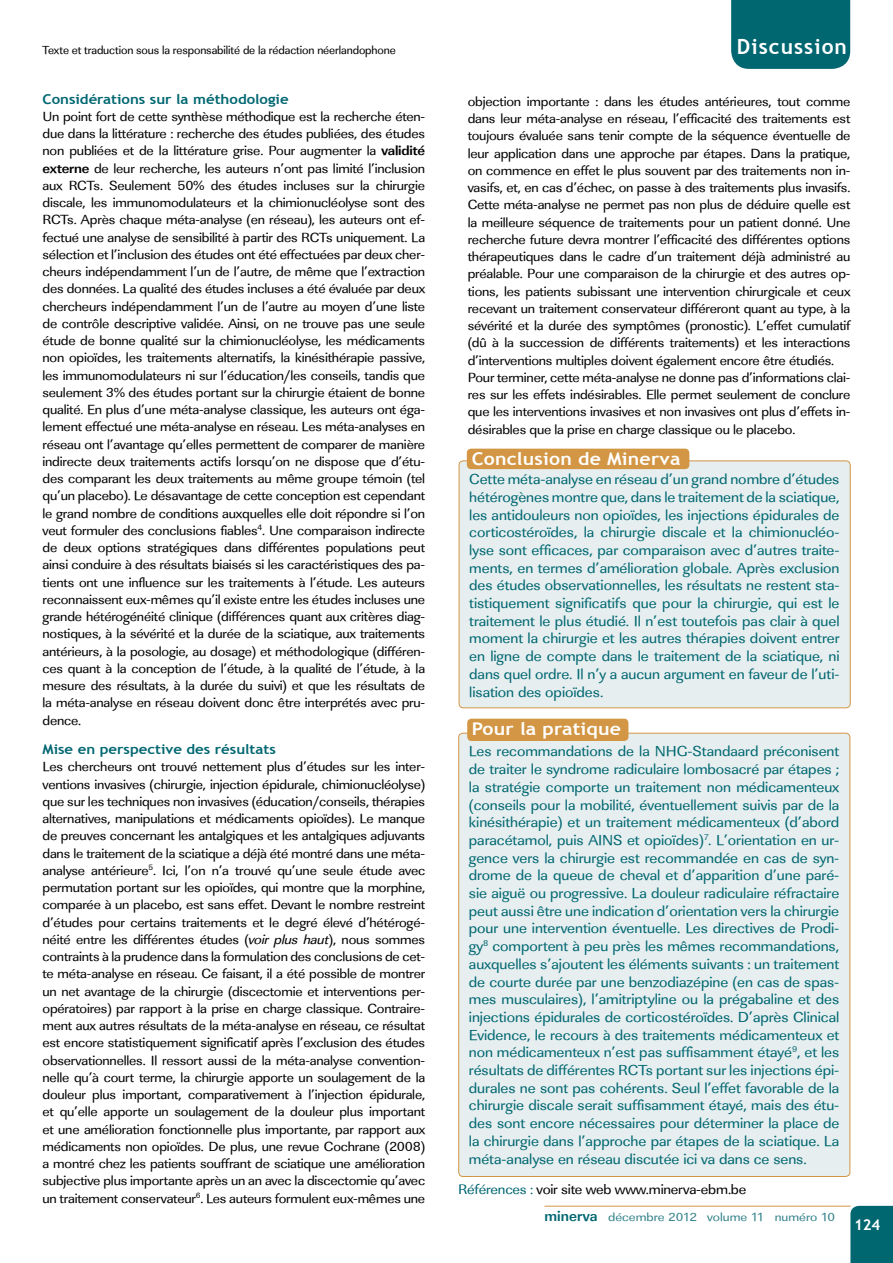
<style>
.page{position:relative;width:893px;height:1263px;background:#fff}
.page>*{position:absolute;margin:0;border:0;box-sizing:border-box;transform-origin:0 0}
.t1{font:700 21px "Trebuchet MS";letter-spacing:.05em;color:#fff}
.t2{font:700 17.55px "Trebuchet MS";letter-spacing:.01em;color:#fff;scale:1.11 1}
.t3{font:15px/17.7px "Linear Std";letter-spacing:-.005em;color:#006771;text-align:justify;scale:1.05 1}
.t4{font:700 15px "Trebuchet MS";color:#fff}
.t5{font:14.25px "Linear Std";letter-spacing:-.015em;color:#000;scale:1.05 1}
.t6{font:13.65px/17.2px "Linear Std";letter-spacing:-.015em;color:#000;text-align:justify;scale:1.05 1}
.t7{font:700 13.5px "Trebuchet MS";color:#006771;scale:1.11 1}
.t8{font:12.15px "Linear Std";color:#32828a;scale:1.11 1}
.t9{font:12px "Linear Std";letter-spacing:-.01em;color:#000}
.s1{font-weight:700}
.s2{font-style:italic}
.s3{color:#006771}
.s4{font-weight:700;font-size:15px;color:#006771}
</style>
<div class="page">
<div style="left:850px;top:1206px;width:43px;height:57px;background:#006771"></div>
<div style="left:731px;top:0;width:119px;height:69px;background:#006771"></div>
<div style="left:459px;top:733px;width:391px;height:443px;background:#e6eeef;border-radius:4px"></div>
<div style="left:459px;top:461px;width:391px;height:247px;background:#e6eeef;border-radius:4px"></div>
<div style="left:459px;top:461px;width:391px;height:247px;border:1px solid #d29644;border-radius:4px"></div>
<hr style="left:544px;top:1206px;width:307px;height:1px;background:#d29644">
<div style="left:467px;top:449px;width:222px;height:20px;background:#d29644;border-radius:4px"></div>
<div style="left:467px;top:719px;width:161px;height:22px;background:#d29644;border-radius:4px"></div>
<p class="t9" style="left:43px;top:43px;width:355px">Texte et traduction sous la responsabilité de la rédaction néerlandophone</p>
<p class="t7" style="left:43px;top:90px;width:223px">Considérations sur la méthodologie</p>
<p class="t6" style="left:43px;top:108px;width:366px">Un point fort de cette synthèse méthodique est la recherche éten&shy;due dans la littérature : recherche des études publiées, des études non publiées et de la littérature grise. Pour augmenter la <span class="s1">validité externe</span> de leur recherche, les auteurs n’ont pas limité l’inclusion aux RCTs. Seulement 50% des études incluses sur la chirurgie discale, les immunomodulateurs et la chimionucléolyse sont des RCTs. Après chaque méta-analyse (en réseau), les auteurs ont ef&shy;fectué une analyse de sensibilité à partir des RCTs uniquement. La sélection et l’inclusion des études ont été effectuées par deux cher&shy;cheurs indépendamment l’un de l’autre, de même que l’extraction des données. La qualité des études incluses a été évaluée par deux chercheurs indépendamment l’un de l’autre au moyen d’une liste de contrôle descriptive validée. Ainsi, on ne trouve pas une seule étude de bonne qualité sur la chimionucléolyse, les médicaments non opioïdes, les traitements alternatifs, la kinésithérapie passive, les immunomodulateurs ni sur l’éducation/les conseils, tandis que seulement 3% des études portant sur la chirurgie étaient de bonne qualité. En plus d’une méta-analyse classique, les auteurs ont éga&shy;lement effectué une méta-analyse en réseau. Les méta-analyses en réseau ont l’avantage qu’elles permettent de comparer de manière indirecte deux traitements actifs lorsqu’on ne dispose que d’étu&shy;des comparant les deux traitements au même groupe témoin (tel qu’un placebo). Le désavantage de cette conception est cependant le grand nombre de conditions auxquelles elle doit répondre si l’on veut formuler des conclusions fiables<sup>4</sup>. Une comparaison indirecte de deux options stratégiques dans différentes populations peut ainsi conduire à des résultats biaisés si les caractéristiques des pa&shy;tients ont une influence sur les traitements à l’étude. Les auteurs reconnaissent eux-mêmes qu’il existe entre les études incluses une grande hétérogénéité clinique (différences quant aux critères diag&shy;nostiques, à la sévérité et la durée de la sciatique, aux traitements antérieurs, à la posologie, au dosage) et méthodologique (différen&shy;ces quant à la conception de l’étude, à la qualité de l’étude, à la mesure des résultats, à la durée du suivi) et que les résultats de la méta-analyse en réseau doivent donc être interprétés avec pru&shy;dence.</p>
<p class="t7" style="left:43px;top:741px;width:212px">Mise en perspective des résultats</p>
<p class="t6" style="left:43px;top:758px;width:366px">Les chercheurs ont trouvé nettement plus d’études sur les inter&shy;ventions invasives (chirurgie, injection épidurale, chimionucléolyse) que sur les techniques non invasives (éducation/conseils, thérapies alternatives, manipulations et médicaments opioïdes). Le manque de preuves concernant les antalgiques et les antalgiques adjuvants dans le traitement de la sciatique a déjà été montré dans une méta&shy;analyse antérieure<sup>5</sup>. Ici, l’on n’a trouvé qu’une seule étude avec permutation portant sur les opioïdes, qui montre que la morphine, comparée à un placebo, est sans effet. Devant le nombre restreint d’études pour certains traitements et le degré élevé d’hétérogé&shy;néité entre les différentes études (<span class="s2">voir plus haut</span>), nous sommes contraints à la prudence dans la formulation des conclusions de cet&shy;te méta-analyse en réseau. Ce faisant, il a été possible de montrer un net avantage de la chirurgie (discectomie et interventions per&shy;opératoires) par rapport à la prise en charge classique. Contraire&shy;ment aux autres résultats de la méta-analyse en réseau, ce résultat est encore statistiquement significatif après l’exclusion des études observationnelles. Il ressort aussi de la méta-analyse convention&shy;nelle qu’à court terme, la chirurgie apporte un soulagement de la douleur plus important, comparativement à l’injection épidurale, et qu’elle apporte un soulagement de la douleur plus important et une amélioration fonctionnelle plus importante, par rapport aux médicaments non opioïdes. De plus, une revue Cochrane (2008) a montré chez les patients souffrant de sciatique une amélioration subjective plus importante après un an avec la discectomie qu’avec un traitement conservateur<sup>6</sup>. Les auteurs formulent eux-mêmes une</p>
<h1 class="t1" style="left:737px;top:33px;width:112px">Discussion</h1>
<p class="t6" style="left:468px;top:93px;width:366px;text-align:left">objection importante : dans les études antérieures, tout comme dans leur méta-analyse en réseau, l’efficacité des traitements est toujours évaluée sans tenir compte de la séquence éventuelle de leur application dans une approche par étapes. Dans la pratique, on commence en effet le plus souvent par des traitements non in&shy;vasifs, et, en cas d’échec, on passe à des traitements plus invasifs.<br>Cette méta-analyse ne permet pas non plus de déduire quelle est la meilleure séquence de traitements pour un patient donné. Une recherche future devra montrer l’efficacité des différentes options thérapeutiques dans le cadre d’un traitement déjà administré au préalable. Pour une comparaison de la chirurgie et des autres op&shy;tions, les patients subissant une intervention chirurgicale et ceux recevant un traitement conservateur différeront quant au type, à la sévérité et la durée des symptômes (pronostic). L’effet cumulatif (dû à la succession de différents traitements) et les interactions d’interventions multiples doivent également encore être étudiés.<br>Pour terminer, cette méta-analyse ne donne pas d’informations clai&shy;res sur les effets indésirables. Elle permet seulement de conclure que les interventions invasives et non invasives ont plus d’effets in&shy;désirables que la prise en charge classique ou le placebo.</p>
<p class="t2" style="left:472px;top:448px;width:190px">Conclusion de Minerva</p>
<p class="t3" style="left:469px;top:470px;width:354px">Cette méta-analyse en réseau d’un grand nombre d’études hétérogènes montre que, dans le traitement de la sciatique, les antidouleurs non opioïdes, les injections épidurales de corticostéroïdes, la chirurgie discale et la chimionucléo&shy;lyse sont efficaces, par comparaison avec d’autres traite&shy;ments, en termes d’amélioration globale. Après exclusion des études observationnelles, les résultats ne restent sta&shy;tistiquement significatifs que pour la chirurgie, qui est le traitement le plus étudié. Il n’est toutefois pas clair à quel moment la chirurgie et les autres thérapies doivent entrer en ligne de compte dans le traitement de la sciatique, ni dans quel ordre. Il n’y a aucun argument en faveur de l’uti&shy;lisation des opioïdes.</p>
<p class="t2" style="left:472px;top:718px;width:136px">Pour la pratique</p>
<p class="t3" style="left:469px;top:743px;width:354px">Les recommandations de la NHG-Standaard préconisent de traiter le syndrome radiculaire lombosacré par étapes ; la stratégie comporte un traitement non médicamenteux (conseils pour la mobilité, éventuellement suivis par de la kinésithérapie) et un traitement médicamenteux (d’abord paracétamol, puis AINS et opioïdes)<sup>7</sup>. L’orientation en ur&shy;gence vers la chirurgie est recommandée en cas de syn&shy;drome de la queue de cheval et d’apparition d’une paré&shy;sie aiguë ou progressive. La douleur radiculaire réfractaire peut aussi être une indication d’orientation vers la chirurgie pour une intervention éventuelle. Les directives de Prodi&shy;gy<sup>8</sup> comportent à peu près les mêmes recommandations, auxquelles s’ajoutent les éléments suivants : un traitement de courte durée par une benzodiazépine (en cas de spas&shy;mes musculaires), l’amitriptyline ou la prégabaline et des injections épidurales de corticostéroïdes. D’après Clinical Evidence, le recours à des traitements médicamenteux et non médicamenteux n’est pas suffisamment étayé<sup>9</sup>, et les résultats de différentes RCTs portant sur les injections épi&shy;durales ne sont pas cohérents. Seul l’effet favorable de la chirurgie discale serait suffisamment étayé, mais des étu&shy;des sont encore nécessaires pour déterminer la place de la chirurgie dans l’approche par étapes de la sciatique. La méta-analyse en réseau discutée ici va dans ce sens.</p>
<p class="t5" style="left:458px;top:1181px;width:276px"><span class="s3">Références :</span> voir site web www.minerva-ebm.be</p>
<p class="t8" style="left:545px;top:1209px;width:263px"><span class="s4">minerva</span> décembre 2012 volume 11 numéro 10</p>
<p class="t4" style="left:854px;top:1215px;width:28px">124</p>
</div>
